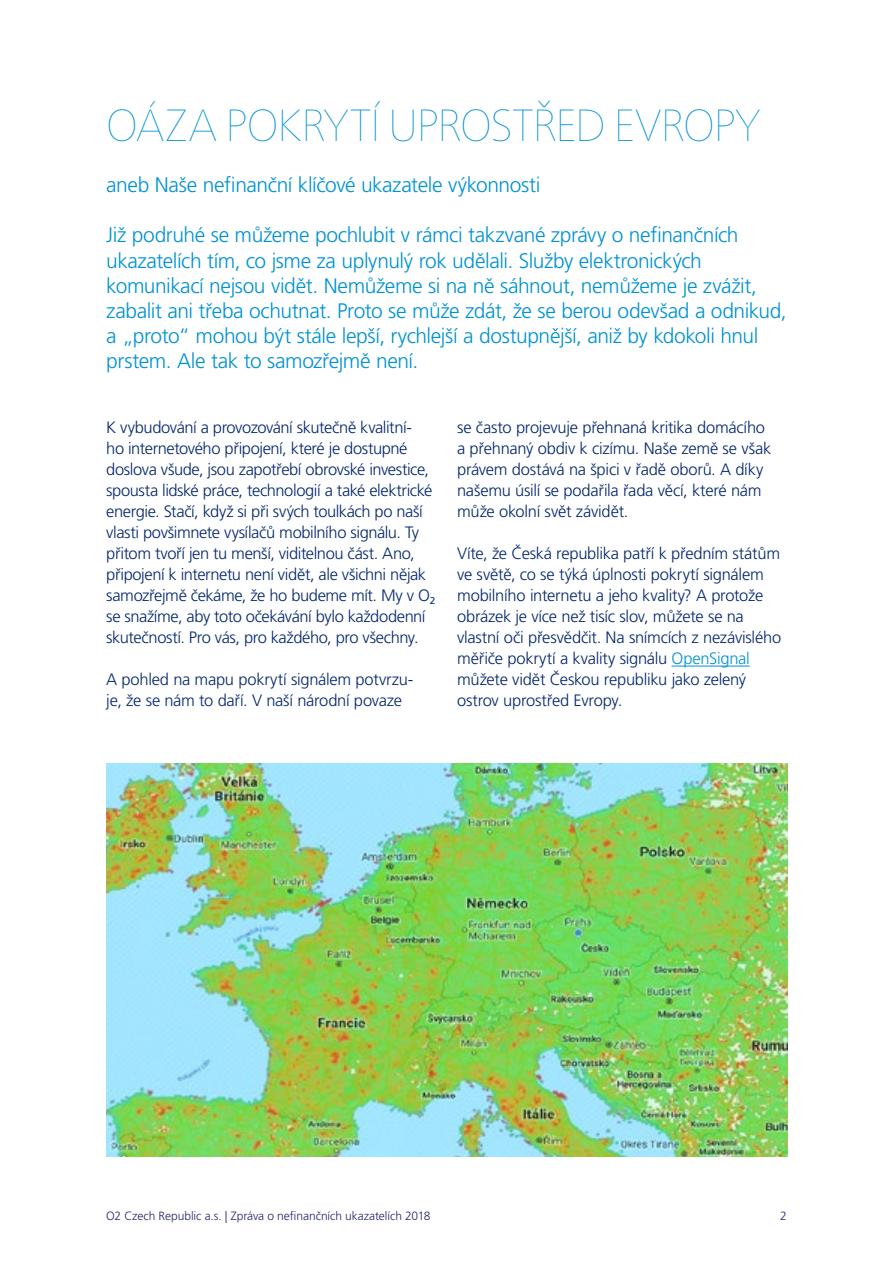
<style>
.page{position:relative;width:893px;height:1263px;background:#fff}
.page>*{position:absolute;margin:0;border:0;box-sizing:border-box;transform-origin:0 0}
.t1{font:200 45px "Frutiger Neue LT Pro";letter-spacing:-.02em;color:#0092d4}
.t2{font:300 21px/25.2px "Frutiger LT Pro";letter-spacing:-.02em;color:#0092d4}
.t3{font:300 16.5px/21px "Frutiger LT Pro";letter-spacing:-.02em;color:#04276e}
.t4{font:300 12px "Frutiger LT Pro";letter-spacing:-.005em;color:#24246c}
.s1{color:#0092d4}
</style>
<div class="page">
<img style="left:106px;top:763px;width:681px;height:393px">
<hr style="left:672px;top:666px;width:78px;height:1px;background:#0092d4">
<h1 class="t1" style="left:106px;top:98px;width:656px">OÁZA POKRYTÍ UPROSTŘED EVROPY</h1>
<p class="t2" style="left:106px;top:172px;width:436px">aneb Naše nefinanční klíčové ukazatele výkonnosti</p>
<p class="t2" style="left:106px;top:223px;width:682px">Již podruhé se můžeme pochlubit v rámci takzvané zprávy o nefinančních ukazatelích tím, co jsme za uplynulý rok udělali. Služby elektronických komunikací nejsou vidět. Nemůžeme si na ně sáhnout, nemůžeme je zvážit, zabalit ani třeba ochutnat. Proto se může zdát, že se berou odevšad a odnikud, a „proto“ mohou být stále lepší, rychlejší a dostupnější, aniž by kdokoli hnul prstem. Ale tak to samozřejmě není.</p>
<p class="t3" style="left:106px;top:417px;width:330px">K vybudování a provozování skutečně kvalitní-<br>ho internetového připojení, které je dostupné doslova všude, jsou zapotřebí obrovské investice, spousta lidské práce, technologií a také elektrické energie. Stačí, když si při svých toulkách po naší vlasti povšimnete vysílačů mobilního signálu. Ty přitom tvoří jen tu menší, viditelnou část. Ano, připojení k internetu není vidět, ale všichni nějak samozřejmě čekáme, že ho budeme mít. My v O<sub>2 </sub>se snažíme, aby toto očekávání bylo každodenní skutečností. Pro vás, pro každého, pro všechny.</p>
<p class="t3" style="left:106px;top:669px;width:309px">A pohled na mapu pokrytí signálem potvrzu&shy;je, že se nám to daří. V naší národní povaze</p>
<p class="t3" style="left:457px;top:417px;width:316px">se často projevuje přehnaná kritika domácího a přehnaný obdiv k cizímu. Naše země se však právem dostává na špici v řadě oborů. A díky našemu úsilí se podařila řada věcí, které nám může okolní svět závidět.</p>
<p class="t3" style="left:457px;top:543px;width:326px">Víte, že Česká republika patří k předním státům ve světě, co se týká úplnosti pokrytí signálem mobilního internetu a jeho kvality? A protože obrázek je více než tisíc slov, můžete se na vlastní oči přesvědčit. Na snímcích z nezávislého měřiče pokrytí a kvality signálu <span class="s1">OpenSignal </span>můžete vidět Českou republiku jako zelený ostrov uprostřed Evropy.</p>
<p class="t4" style="left:106px;top:1209px;width:326px">O2 Czech Republic a.s. | Zpráva o nefinančních ukazatelích 2018</p>
<p class="t4" style="left:780px;top:1209px;width:8px">2</p>
</div>
